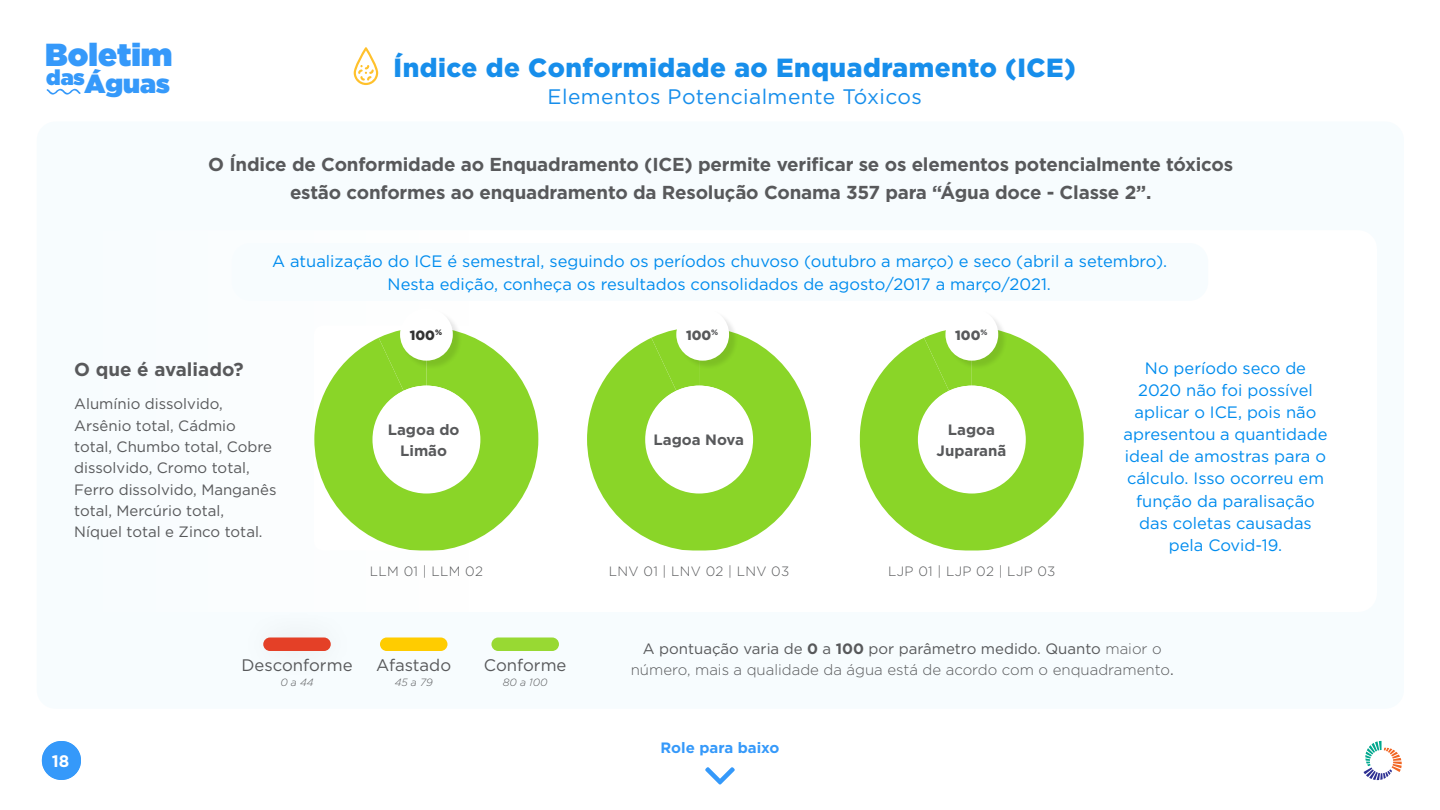
<style>
.page{position:relative;width:1440px;height:810px;background:#fff}
.page>*{position:absolute;margin:0;border:0;box-sizing:border-box;transform-origin:0 0}
.t1{font:900 31.88px "Gotham";color:#3599fa}
.t2{font:900 26.25px "Gotham";letter-spacing:.02em;color:#178eeb}
.t3{font:900 26.25px "Gotham";color:#3599fa}
.t4{font:900 21.45px "Gotham";color:#3599fa}
.t5{font:21px "Gotham";letter-spacing:.02em;color:#178eeb}
.t6{font:700 18.75px/28.1px "Gotham";letter-spacing:-.01em;color:#58595b;text-align:center}
.t7{font:16.73px "Gotham";color:#58595b}
.t8{font:700 16.65px "Gotham";color:#fff}
.t9{font:16.5px/22.1px "Gotham";color:#008cee;text-align:center}
.t10{font:15px/21.3px "Gotham";color:#58595b}
.t11{font:300 15px "Gotham";color:#58595b}
.t12{font:700 15px/21.3px "Gotham";color:#58595b;text-align:center}
.t13{font:700 15px "Gotham";color:#3599fa}
.t14{font:300 13.5px "Gotham";letter-spacing:.025em;color:#58595b}
.t15{font:900 13.42px "Gotham";color:#58595b}
.t16{font:900 13.42px "Gotham";color:#333}
.t17{font:italic 300 10.5px "Gotham";color:#58595b}
.s1{font-weight:700}
.s2{font-weight:300}
.s3{font-weight:400}
</style>
<div class="page">
<div style="left:37px;top:122px;width:1367px;height:587px;background:#f7fcfe;border-radius:19px"></div>
<div style="left:74px;top:230px;width:1303px;height:382px;background:#fff;border-radius:19px"></div>
<div style="left:232px;top:243px;width:976px;height:58px;background:#f7fcfe;border-radius:19px"></div>
<svg style="left:314px;top:330px;width:224px;height:220px;fill:#8ad528"></svg>
<div style="left:372px;top:386px;width:108px;height:108px;background:#fff;border-radius:50%"></div>
<svg style="left:587px;top:329px;width:224px;height:221px;fill:#8ad528"></svg>
<div style="left:645px;top:386px;width:108px;height:108px;background:#fff;border-radius:50%"></div>
<svg style="left:860px;top:330px;width:224px;height:220px;fill:#8ad528"></svg>
<div style="left:918px;top:386px;width:108px;height:108px;background:#fff;border-radius:50%"></div>
<div style="left:401px;top:310px;width:61px;height:61px;background:#000;opacity:.1"></div>
<div style="left:400px;top:308px;width:53px;height:53px;background:#fff;border-radius:26px"></div>
<div style="left:947px;top:310px;width:61px;height:61px;background:#000;opacity:.1"></div>
<div style="left:945px;top:308px;width:53px;height:53px;background:#fff;border-radius:26px"></div>
<svg style="left:705px;top:767px;width:30px;height:18px"></svg>
<div style="left:677px;top:310px;width:62px;height:61px;background:#000;opacity:.1"></div>
<div style="left:676px;top:308px;width:53px;height:53px;background:#fff;border-radius:26px"></div>
<svg style="left:354px;top:47px;width:24px;height:38px"></svg>
<div style="left:380px;top:638px;width:67px;height:13px;background:#fc0;border-radius:7px"></div>
<div style="left:235px;top:607px;width:125px;height:76px;background:#f6fbfd"></div>
<div style="left:263px;top:638px;width:68px;height:13px;background:#e44027;border-radius:7px"></div>
<div style="left:491px;top:638px;width:68px;height:13px;background:#98d933;border-radius:7px"></div>
<svg style="left:47px;top:89px;width:34px;height:6px"></svg>
<svg style="left:1364px;top:741px;width:38px;height:39px"></svg>
<div style="left:42px;top:741px;width:39px;height:39px;background:#3599fa;border-radius:19px"></div>
<h1 class="t1" style="left:45px;top:32px;width:129px">Boletim</h1>
<h2 class="t3" style="left:85px;top:65px;width:87px">Águas</h2>
<h3 class="t4" style="left:46px;top:62px;width:40px">das</h3>
<h2 class="t2" style="left:394px;top:53px;width:684px">Índice de Conformidade ao Enquadramento (ICE)</h2>
<p class="t5" style="left:548px;top:83px;width:376px">Elementos Potencialmente Tóxicos</p>
<p class="t6" style="left:208px;top:150px;width:1026px">O Índice de Conformidade ao Enquadramento (ICE) permite verificar se os elementos potencialmente tóxicos estão conformes ao enquadramento da Resolução Conama 357 para “Água doce - Classe 2”.</p>
<p class="t9" style="left:272px;top:250px;width:897px">A atualização do ICE é semestral, seguindo os períodos chuvoso (outubro a março) e seco (abril a setembro).<br>Nesta edição, conheça os resultados consolidados de agosto/2017 a março/2021.</p>
<p class="t16" style="left:410px;top:327px;width:34px">100<sup>%</sup></p>
<p class="t15" style="left:955px;top:327px;width:34px">100<sup>%</sup></p>
<p class="t15" style="left:686px;top:327px;width:34px">100<sup>%</sup></p>
<p class="t6" style="left:74px;top:355px;width:171px">O que é avaliado?</p>
<p class="t10" style="left:74px;top:393px;width:204px">Alumínio dissolvido,<br>Arsênio total, Cádmio total, Chumbo total, Cobre dissolvido, Cromo total,<br>Ferro dissolvido, Manganês total, Mercúrio total,<br>Níquel total e Zinco total.</p>
<p class="t12" style="left:388px;top:419px;width:73px">Lagoa do<br>Limão</p>
<p class="t12" style="left:654px;top:429px;width:92px">Lagoa Nova</p>
<p class="t12" style="left:937px;top:419px;width:71px">Lagoa<br>Juparanã</p>
<p class="t14" style="left:370px;top:564px;width:115px">LLM 01 | LLM 02</p>
<p class="t14" style="left:609px;top:564px;width:182px">LNV 01 | LNV 02 | LNV 03</p>
<p class="t14" style="left:888px;top:564px;width:169px">LJP 01 | LJP 02 | LJP 03</p>
<p class="t9" style="left:1124px;top:357px;width:205px">No período seco de<br>2020 não foi possível aplicar o ICE, pois não apresentou a quantidade ideal de amostras para o cálculo. Isso ocorreu em função da paralisação das coletas causadas pela Covid-19.</p>
<p class="t10" style="left:643px;top:638px;width:520px">A pontuação varia de <span class="s1">0</span> a <span class="s1">100</span> por parâmetro medido. Quanto <span class="s2">maior o</span></p>
<p class="t8" style="left:52px;top:750px;width:19px">18</p>
<p class="t7" style="left:241px;top:655px;width:113px">Desconforme</p>
<p class="t7" style="left:484px;top:655px;width:84px">Conforme</p>
<p class="t17" style="left:503px;top:676px;width:46px">80 a 100</p>
<p class="t7" style="left:376px;top:655px;width:76px">Afastado</p>
<p class="t11" style="left:631px;top:662px;width:545px">número, mais a qualidade da água está de acordo com o enquadramento<span class="s3">.</span></p>
<p class="t17" style="left:280px;top:676px;width:35px">0 a 44</p>
<p class="t17" style="left:395px;top:676px;width:40px">45 a 79</p>
<p class="t13" style="left:661px;top:738px;width:120px">Role para baixo</p>
</div>
